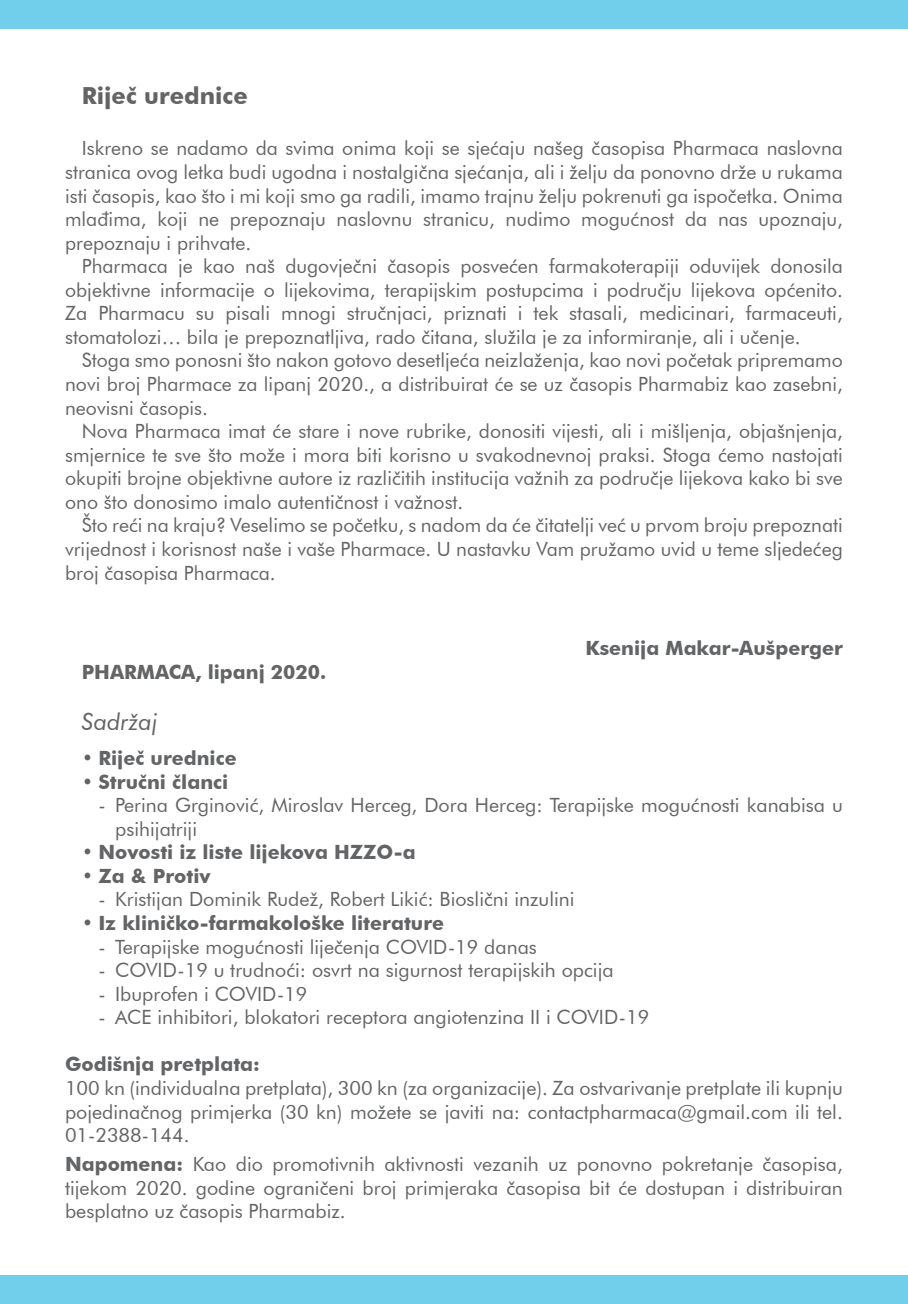
<style>
.page{position:relative;width:908px;height:1304px;background:#fff}
.page>*{position:absolute;margin:0;border:0;box-sizing:border-box;transform-origin:0 0}
.t1{font:700 23.6px "Futura BT";color:#636466}
.t2{font:italic 23.6px "Futura BT";color:#636466}
.t3{font:19.6px/23.6px "Futura BT";color:#636466;text-align:justify}
.t4{font:700 19.6px "Futura BT";color:#636466}
.s1{font-weight:700}
</style>
<div class="page">
<div style="left:0;top:1276px;width:907px;height:28px;background:#71cfeb"></div>
<div style="left:0;top:0;width:907px;height:28px;background:#71cfeb"></div>
<p class="t1" style="left:82px;top:81px;width:167px">Riječ urednice</p>
<p class="t3" style="left:65px;top:136px;width:779px;text-indent:17px">Iskreno se nadamo da svima onima koji se sjećaju našeg časopisa Pharmaca naslovna stranica ovog letka budi ugodna i nostalgična sjećanja, ali i želju da ponovno drže u rukama isti časopis, kao što i mi koji smo ga radili, imamo trajnu želju pokrenuti ga ispočetka. Onima mlađima, koji ne prepoznaju naslovnu stranicu, nudimo mogućnost da nas upoznaju, prepoznaju i prihvate.</p>
<p class="t3" style="left:65px;top:254px;width:779px;text-indent:17px">Pharmaca je kao naš dugovječni časopis posvećen farmakoterapiji oduvijek donosila objektivne informacije o lijekovima, terapijskim postupcima i području lijekova općenito.<br>Za Pharmacu su pisali mnogi stručnjaci, priznati i tek stasali, medicinari, farmaceuti, stomatolozi… bila je prepoznatljiva, rado čitana, služila je za informiranje, ali i učenje.</p>
<p class="t3" style="left:65px;top:349px;width:779px;text-indent:17px">Stoga smo ponosni što nakon gotovo desetljeća neizlaženja, kao novi početak pripremamo novi broj Pharmace za lipanj 2020., a distribuirat će se uz časopis Pharmabiz kao zasebni, neovisni časopis.</p>
<p class="t3" style="left:65px;top:419px;width:779px;text-indent:17px">Nova Pharmaca imat će stare i nove rubrike, donositi vijesti, ali i mišljenja, objašnjenja, smjernice te sve što može i mora biti korisno u svakodnevnoj praksi. Stoga ćemo nastojati okupiti brojne objektivne autore iz različitih institucija važnih za područje lijekova kako bi sve ono što donosimo imalo autentičnost i važnost.</p>
<p class="t3" style="left:65px;top:513px;width:778px;text-indent:17px">Što reći na kraju? Veselimo se početku, s nadom da će čitatelji već u prvom broju prepoznati vrijednost i korisnost naše i vaše Pharmace. U nastavku Vam pružamo uvid u teme sljedećeg broj časopisa Pharmaca.</p>
<p class="t4" style="left:585px;top:636px;width:259px">Ksenija Makar-Aušperger</p>
<p class="t4" style="left:82px;top:660px;width:246px">PHARMACA, lipanj 2020.</p>
<p class="t2" style="left:82px;top:708px;width:77px">Sadržaj</p>
<p class="t4" style="left:82px;top:746px;width:156px">• Riječ urednice</p>
<p class="t4" style="left:82px;top:770px;width:148px">• Stručni članci</p>
<p class="t3" style="left:115px;top:793px;width:728px;text-indent:-17px">- Perina Grginović, Miroslav Herceg, Dora Herceg: Terapijske mogućnosti kanabisa u psihijatriji</p>
<p class="t4" style="left:82px;top:840px;width:335px">• Novosti iz liste lijekova HZZO-a</p>
<p class="t4" style="left:82px;top:864px;width:130px">• Za &amp; Protiv</p>
<p class="t3" style="left:98px;top:887px;width:477px">- Kristijan Dominik Rudež, Robert Likić: Bioslični inzulini</p>
<p class="t4" style="left:82px;top:911px;width:364px">• Iz kliničko-farmakološke literature</p>
<p class="t3" style="left:98px;top:935px;width:439px">- Terapijske mogućnosti liječenja COVID-19 danas</p>
<p class="t3" style="left:98px;top:958px;width:516px">- COVID-19 u trudnoći: osvrt na sigurnost terapijskih opcija</p>
<p class="t3" style="left:98px;top:982px;width:210px">- Ibuprofen i COVID-19</p>
<p class="t3" style="left:98px;top:1005px;width:552px">- ACE inhibitori, blokatori receptora angiotenzina II i COVID-19</p>
<p class="t4" style="left:65px;top:1052px;width:196px">Godišnja pretplata:</p>
<p class="t3" style="left:65px;top:1076px;width:779px">100 kn (individualna pretplata), 300 kn (za organizacije). Za ostvarivanje pretplate ili kupnju pojedinačnog primjerka (30 kn) možete se javiti na: contactpharmaca@gmail.com ili tel.<br>01-2388-144.</p>
<p class="t3" style="left:65px;top:1152px;width:779px"><span class="s1">Napomena:</span> Kao dio promotivnih aktivnosti vezanih uz ponovno pokretanje časopisa, tijekom 2020. godine ograničeni broj primjeraka časopisa bit će dostupan i distribuiran besplatno uz časopis Pharmabiz.</p>
</div>
